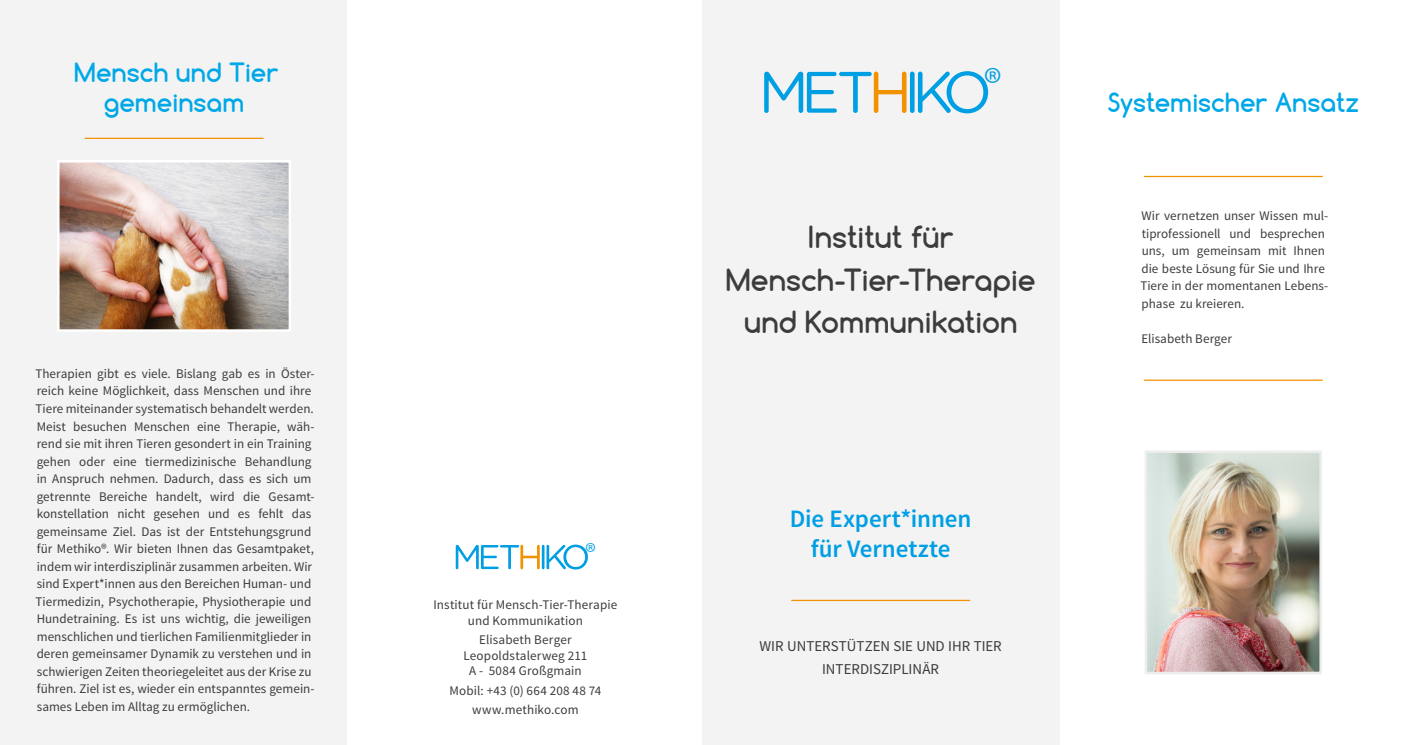
<style>
.page{position:relative;width:1407px;height:745px;background:#fff}
.page>*{position:absolute;margin:0;border:0;box-sizing:border-box;transform-origin:0 0}
.t1{font:300 47.12px "Myriad Pro";color:#009fe3}
.t2{font:700 28.75px/42.5px "Comfortaa";letter-spacing:.005em;color:#3c3c3b;text-align:center}
.t3{font:300 27.75px "Myriad Pro";color:#009fe3}
.t4{font:700 25px/30px "Comfortaa";letter-spacing:.005em;color:#00a8e7;text-align:center}
.t5{font:600 25px/30px "Source Sans Pro";color:#009fe3;text-align:center}
.t6{font:15px/22.5px "Source Sans Pro";color:#3c3c3b;text-align:center}
.t7{font:13.12px/17.5px "Source Sans Pro";color:#3c3c3b;text-align:center}
</style>
<div class="page">
<div style="left:0;top:0;width:347px;height:744px;background:#f3f3f3"></div>
<div style="left:702px;top:0;width:357px;height:744px;background:#f3f3f3"></div>
<svg style="left:764px;top:72px;width:142px;height:41px"></svg>
<hr style="left:910px;top:72px;width:4px;height:41px;background:#009fe3;border-radius:2px">
<svg style="left:918px;top:71px;width:70px;height:42px"></svg>
<svg style="left:456px;top:544px;width:84px;height:25px"></svg>
<hr style="left:542px;top:544px;width:2px;height:25px;background:#009fe3">
<svg style="left:546px;top:544px;width:42px;height:25px"></svg>
<hr style="left:791px;top:599px;width:179px;height:1px;background:#f39200">
<hr style="left:85px;top:138px;width:179px;height:1px;background:#f39200">
<hr style="left:1144px;top:176px;width:179px;height:1px;background:#f39200">
<hr style="left:1144px;top:379px;width:179px;height:1px;background:#f39200">
<img style="left:57px;top:160px;width:234px;height:171px">
<img style="left:1145px;top:451px;width:177px;height:223px">
<h3 class="t4" style="left:74px;top:57px;width:206px">Mensch und Tier gemeinsam</h3>
<p class="t7" style="left:35px;top:365px;width:281px;text-align:left">Therapien gibt es viele. Bislang gab es in Öster&shy;reich keine Möglichkeit, dass Menschen und ihre Tiere miteinander systematisch behandelt werden.<br>Meist besuchen Menschen eine Therapie, wäh&shy;rend sie mit ihren Tieren gesondert in ein Training gehen oder eine tiermedizinische Behandlung in Anspruch nehmen. Dadurch, dass es sich um getrennte Bereiche handelt, wird die Gesamt&shy;konstellation nicht gesehen und es fehlt das gemeinsame Ziel. Das ist der Entstehungsgrund für Methiko®. Wir bieten Ihnen das Gesamtpaket, indem wir interdisziplinär zusammen arbeiten. Wir sind Expert*innen aus den Bereichen Human- und Tiermedizin, Psychotherapie, Physiotherapie und Hundetraining. Es ist uns wichtig, die jeweiligen menschlichen und tierlichen Familienmitglieder in deren gemeinsamer Dynamik zu verstehen und in schwierigen Zeiten theoriegeleitet aus der Krise zu führen. Ziel ist es, wieder ein entspanntes gemein&shy;sames Leben im Alltag zu ermöglichen.</p>
<h3 class="t3" style="left:585px;top:535px;width:12px">®</h3>
<p class="t7" style="left:433px;top:596px;width:185px;line-height:15.8px">Institut für Mensch-Tier-Therapie und Kommunikation</p>
<p class="t7" style="left:463px;top:631px;width:125px;line-height:15.8px">Elisabeth Berger<br>Leopoldstalerweg 211<br>A - 5084 Großgmain</p>
<p class="t7" style="left:449px;top:680px;width:153px;line-height:19.2px">Mobil: +43 (0) 664 208 48 74 www.methiko.com</p>
<h1 class="t1" style="left:983px;top:56px;width:20px">®</h1>
<h2 class="t2" style="left:726px;top:215px;width:311px">Institut für<br>Mensch-Tier-Therapie und Kommunikation</h2>
<h3 class="t5" style="left:790px;top:504px;width:183px">Die Expert*innen für Vernetzte</h3>
<p class="t6" style="left:759px;top:634px;width:244px">WIR UNTERSTÜTZEN SIE UND IHR TIER<br>INTERDISZIPLINÄR</p>
<h3 class="t4" style="left:1107px;top:87px;width:253px">Systemischer Ansatz</h3>
<p class="t7" style="left:1140px;top:207px;width:189px;text-align:left">Wir vernetzen unser Wissen mul&shy;tiprofessionell und besprechen uns, um gemeinsam mit Ihnen die beste Lösung für Sie und Ihre<br>Tiere in der momentanen Lebens&shy;phase zu kreieren.</p>
<p class="t7" style="left:1141px;top:330px;width:92px">Elisabeth Berger</p>
</div>
